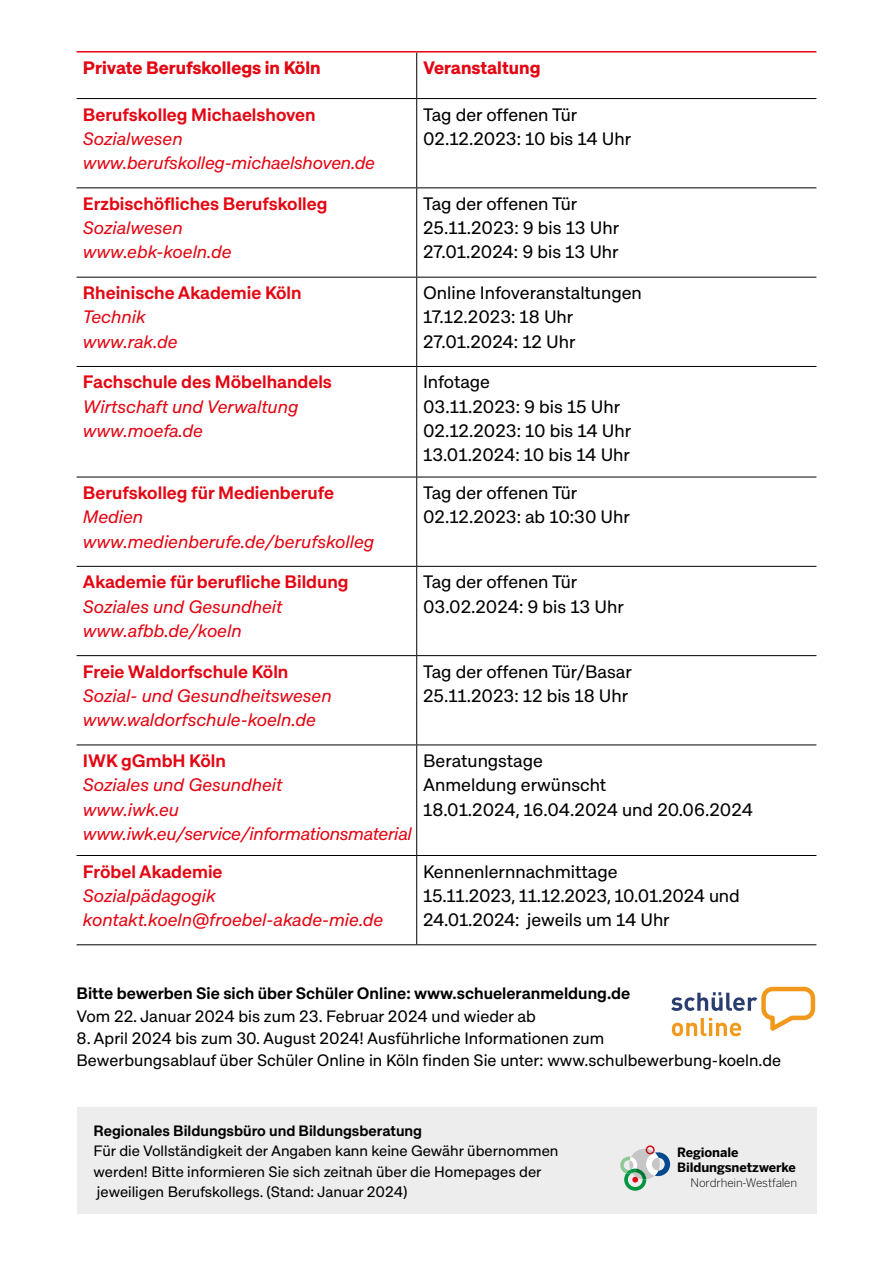
<style>
.page{position:relative;width:893px;height:1263px;background:#fff}
.page>*{position:absolute;margin:0;border:0;box-sizing:border-box;transform-origin:0 0}
.Fließtext{font:18px/24.3px "Approach Koeln";color:#000}
.Fließtext-2{font:italic 18px "Approach Koeln";color:#e30613}
.Fließtext-3{font:600 18px "Approach Koeln";color:#e30613}
.Fließtext-4{font:700 18px "Approach Koeln";color:#e30613}
.Fließtext-5{font:16.5px/22.4px "Approach Koeln";color:#000}
.Fließtext-6{font:600 16.5px "Approach Koeln";color:#000}
.Fließtext-7{font:15px/20.2px "Approach Koeln";color:#000}
.Fließtext-8{font:600 15px "Approach Koeln";color:#000}
.t1{font:700 12.75px/15px "Benton Sans";letter-spacing:-.005em;color:#000}
.t2{font:300 11.7px "Benton Sans";letter-spacing:-.015em;color:#000}
</style>
<div class="page">
<div style="left:77px;top:1108px;width:739px;height:106px;background:#ededed"></div>
<hr style="left:77px;top:98px;width:340px;height:1px;background:#000">
<hr style="left:417px;top:98px;width:399px;height:1px;background:#000">
<hr style="left:77px;top:187px;width:340px;height:1px;background:#000">
<hr style="left:417px;top:187px;width:399px;height:1px;background:#000">
<hr style="left:77px;top:277px;width:340px;height:1px;background:#000">
<hr style="left:417px;top:277px;width:399px;height:1px;background:#000">
<hr style="left:77px;top:366px;width:340px;height:1px;background:#000">
<hr style="left:417px;top:366px;width:399px;height:1px;background:#000">
<hr style="left:77px;top:477px;width:340px;height:1px;background:#000">
<hr style="left:417px;top:477px;width:399px;height:1px;background:#000">
<hr style="left:77px;top:566px;width:340px;height:1px;background:#000">
<hr style="left:417px;top:566px;width:399px;height:1px;background:#000">
<hr style="left:77px;top:655px;width:340px;height:1px;background:#000">
<hr style="left:417px;top:655px;width:399px;height:1px;background:#000">
<hr style="left:77px;top:744px;width:340px;height:1px;background:#000">
<hr style="left:417px;top:744px;width:399px;height:1px;background:#000">
<hr style="left:77px;top:855px;width:340px;height:1px;background:#000">
<hr style="left:417px;top:855px;width:399px;height:1px;background:#000">
<hr style="left:77px;top:944px;width:340px;height:1px;background:#000">
<hr style="left:417px;top:944px;width:399px;height:1px;background:#000">
<hr style="left:77px;top:51px;width:340px;height:2px;background:#e30613">
<hr style="left:417px;top:51px;width:399px;height:2px;background:#e30613">
<hr style="left:416px;top:53px;width:1px;height:45px;background:#000">
<hr style="left:416px;top:99px;width:1px;height:88px;background:#000">
<hr style="left:416px;top:188px;width:1px;height:89px;background:#000">
<hr style="left:416px;top:278px;width:1px;height:88px;background:#000">
<hr style="left:416px;top:367px;width:1px;height:110px;background:#000">
<hr style="left:416px;top:477px;width:1px;height:89px;background:#000">
<hr style="left:416px;top:567px;width:1px;height:88px;background:#000">
<hr style="left:416px;top:656px;width:1px;height:88px;background:#000">
<hr style="left:416px;top:745px;width:1px;height:110px;background:#000">
<hr style="left:416px;top:856px;width:1px;height:88px;background:#000">
<div style="left:761px;top:987px;width:54px;height:33px;border:4px solid #f1991c;border-radius:9px"></div>
<svg style="left:671px;top:992px;width:86px;height:19px"></svg>
<svg style="left:672px;top:1018px;width:69px;height:18px"></svg>
<svg style="left:620px;top:1145px;width:50px;height:46px"></svg>
<p class="Fließtext-4" style="left:83px;top:56px;width:239px">Private Berufskollegs in Köln</p>
<p class="Fließtext-4" style="left:423px;top:56px;width:119px">Veranstaltung</p>
<p class="Fließtext-3" style="left:83px;top:103px;width:234px">Berufskolleg Michaelshoven</p>
<p class="Fließtext-2" style="left:83px;top:127px;width:101px">Sozialwesen</p>
<p class="Fließtext-2" style="left:83px;top:151px;width:294px">www.berufskolleg-michaelshoven.de</p>
<p class="Fließtext" style="left:423px;top:102px;width:156px">Tag der offenen Tür</p>
<p class="Fließtext" style="left:423px;top:126px;width:210px">02.12.2023: 10 bis 14 Uhr</p>
<p class="Fließtext-3" style="left:83px;top:192px;width:246px">Erzbischöfliches Berufskolleg</p>
<p class="Fließtext-2" style="left:83px;top:216px;width:101px">Sozialwesen</p>
<p class="Fließtext-2" style="left:83px;top:241px;width:150px">www.ebk-koeln.de</p>
<p class="Fließtext-3" style="left:83px;top:281px;width:220px">Rheinische Akademie Köln</p>
<p class="Fließtext-2" style="left:83px;top:306px;width:64px">Technik</p>
<p class="Fließtext-2" style="left:83px;top:330px;width:96px">www.rak.de</p>
<p class="Fließtext-3" style="left:83px;top:371px;width:251px">Fachschule des Möbelhandels</p>
<p class="Fließtext-2" style="left:83px;top:395px;width:217px">Wirtschaft und Verwaltung</p>
<p class="Fließtext-2" style="left:83px;top:419px;width:122px">www.moefa.de</p>
<p class="Fließtext-3" style="left:83px;top:481px;width:253px">Berufskolleg für Medienberufe</p>
<p class="Fließtext-2" style="left:83px;top:506px;width:62px">Medien</p>
<p class="Fließtext-2" style="left:83px;top:530px;width:293px">www.medienberufe.de/berufskolleg</p>
<p class="Fließtext-3" style="left:83px;top:570px;width:267px">Akademie für berufliche Bildung</p>
<p class="Fließtext-2" style="left:83px;top:595px;width:201px">Soziales und Gesundheit</p>
<p class="Fließtext-2" style="left:83px;top:619px;width:160px">www.afbb.de/koeln</p>
<p class="Fließtext-3" style="left:83px;top:660px;width:207px">Freie Waldorfschule Köln</p>
<p class="Fließtext-2" style="left:83px;top:684px;width:250px">Sozial- und Gesundheitswesen</p>
<p class="Fließtext-2" style="left:83px;top:708px;width:234px">www.waldorfschule-koeln.de</p>
<p class="Fließtext-3" style="left:83px;top:749px;width:145px">IWK gGmbH Köln</p>
<p class="Fließtext-2" style="left:83px;top:773px;width:201px">Soziales und Gesundheit</p>
<p class="Fließtext-2" style="left:83px;top:798px;width:98px">www.iwk.eu</p>
<p class="Fließtext-2" style="left:83px;top:822px;width:330px">www.iwk.eu/service/informationsmaterial</p>
<p class="Fließtext-3" style="left:83px;top:860px;width:141px">Fröbel Akademie</p>
<p class="Fließtext-2" style="left:83px;top:884px;width:134px">Sozialpädagogik</p>
<p class="Fließtext-2" style="left:83px;top:908px;width:302px">kontakt.koeln@froebel-akade-mie.de</p>
<p class="Fließtext" style="left:423px;top:191px;width:156px">Tag der offenen Tür</p>
<p class="Fließtext" style="left:423px;top:215px;width:198px">25.11.2023: 9 bis 13 Uhr</p>
<p class="Fließtext" style="left:423px;top:239px;width:197px">27.01.2024: 9 bis 13 Uhr</p>
<p class="Fließtext" style="left:423px;top:280px;width:220px">Online Infoveranstaltungen</p>
<p class="Fließtext" style="left:423px;top:304px;width:152px">17.12.2023: 18 Uhr</p>
<p class="Fließtext" style="left:423px;top:329px;width:154px">27.01.2024: 12 Uhr</p>
<p class="Fließtext" style="left:423px;top:369px;width:68px">Infotage</p>
<p class="Fließtext" style="left:423px;top:394px;width:199px">03.11.2023: 9 bis 15 Uhr</p>
<p class="Fließtext" style="left:423px;top:418px;width:210px">02.12.2023: 10 bis 14 Uhr</p>
<p class="Fließtext" style="left:423px;top:442px;width:208px">13.01.2024: 10 bis 14 Uhr</p>
<p class="Fließtext" style="left:423px;top:480px;width:156px">Tag der offenen Tür</p>
<p class="Fließtext" style="left:423px;top:504px;width:208px">02.12.2023: ab 10:30 Uhr</p>
<p class="Fließtext" style="left:423px;top:569px;width:156px">Tag der offenen Tür</p>
<p class="Fließtext" style="left:423px;top:594px;width:202px">03.02.2024: 9 bis 13 Uhr</p>
<p class="Fließtext" style="left:423px;top:659px;width:210px">Tag der offenen Tür/Basar</p>
<p class="Fließtext" style="left:423px;top:683px;width:207px">25.11.2023: 12 bis 18 Uhr</p>
<p class="Fließtext" style="left:423px;top:748px;width:121px">Beratungstage</p>
<p class="Fließtext" style="left:423px;top:772px;width:185px">Anmeldung erwünscht</p>
<p class="Fließtext" style="left:423px;top:796px;width:331px">18.01.2024, 16.04.2024 und 20.06.2024</p>
<p class="Fließtext" style="left:423px;top:858px;width:196px">Kennenlernnachmittage</p>
<p class="Fließtext" style="left:423px;top:883px;width:318px">15.11.2023, 11.12.2023, 10.01.2024 und<br>24.01.2024: jeweils um 14 Uhr</p>
<p class="Fließtext-6" style="left:77px;top:983px;width:555px">Bitte bewerben Sie sich über Schüler Online: www.schueleranmeldung.de</p>
<p class="Fließtext-5" style="left:77px;top:1004px;width:461px">Vom 22. Januar 2024 bis zum 23. Februar 2024 und wieder ab</p>
<p class="Fließtext-5" style="left:77px;top:1026px;width:706px">8. April 2024 bis zum 30. August 2024! Ausführliche Informationen zum<br>Bewerbungsablauf über Schüler Online in Köln finden Sie unter: www.schulbewerbung-koeln.de</p>
<p class="Fließtext-8" style="left:94px;top:1121px;width:330px">Regionales Bildungsbüro und Bildungsberatung</p>
<p class="Fließtext-7" style="left:94px;top:1140px;width:466px">Für die Vollständigkeit der Angaben kann keine Gewähr übernommen werden! Bitte informieren Sie sich zeitnah über die Homepages der jeweiligen Berufskollegs. (Stand: Januar 2024)</p>
<p class="t1" style="left:677px;top:1145px;width:120px">Regionale<br>Bildungsnetzwerke</p>
<p class="t2" style="left:691px;top:1175px;width:108px">Nordrhein-Westfalen</p>
</div>
